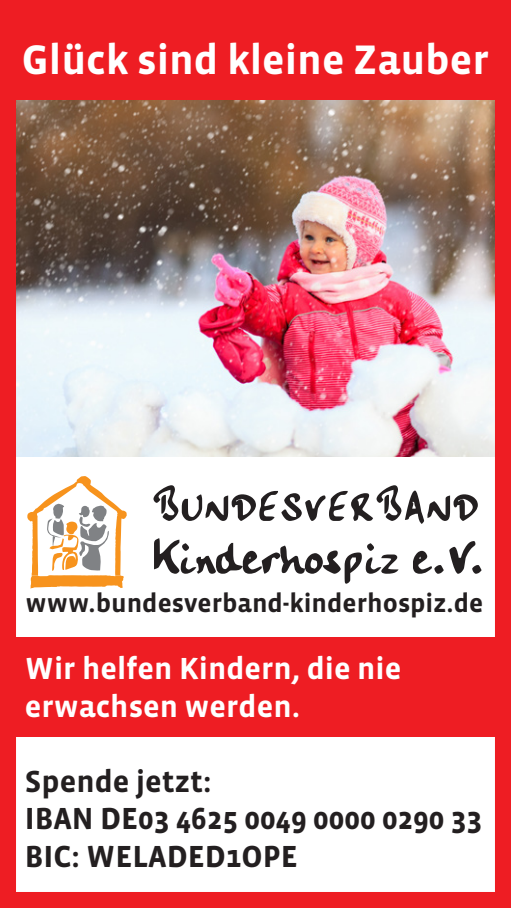
<style>
.page{position:relative;width:511px;height:908px;background:#fff}
.page>*{position:absolute;margin:0;border:0;box-sizing:border-box;transform-origin:0 0}
.t1{font:700 42px "Vista Sans";color:#fff}
.t2{font:700 31.2px "Vista Sans";color:#231f20}
.t3{font:700 31.2px "Vista Sans";color:#fff}
.t4{font:700 26.4px "Vista Sans";color:#231f20}
</style>
<div class="page">
<img style="left:17px;top:99px;width:476px;height:357px">
<div style="left:0;top:0;width:510px;height:99px;background:#ee1d23"></div>
<div style="left:0;top:0;width:510px;height:907px;border:16px solid #ee1d23"></div>
<svg style="left:27px;top:476px;width:100px;height:112px"></svg>
<svg style="left:153px;top:485px;width:324px;height:38px"></svg>
<svg style="left:154px;top:538px;width:244px;height:45px"></svg>
<svg style="left:413px;top:550px;width:30px;height:23px"></svg>
<svg style="left:449px;top:541px;width:32px;height:32px"></svg>
<div style="left:0;top:637px;width:510px;height:99px;background:#ee1d23"></div>
<p class="t1" style="left:22px;top:38px;width:468px">Glück sind kleine Zauber</p>
<p class="t4" style="left:26px;top:589px;width:459px">www.bundesverband-kinderhospiz.de</p>
<p class="t3" style="left:25px;top:652px;width:378px">Wir helfen Kindern, die nie</p>
<p class="t3" style="left:25px;top:690px;width:276px">erwachsen werden.</p>
<p class="t2" style="left:25px;top:765px;width:188px">Spende jetzt:</p>
<p class="t2" style="left:25px;top:802px;width:458px">IBAN DE03 4625 0049 0000 0290 33</p>
<p class="t2" style="left:25px;top:839px;width:274px">BIC: WELADED1OPE</p>
</div>
